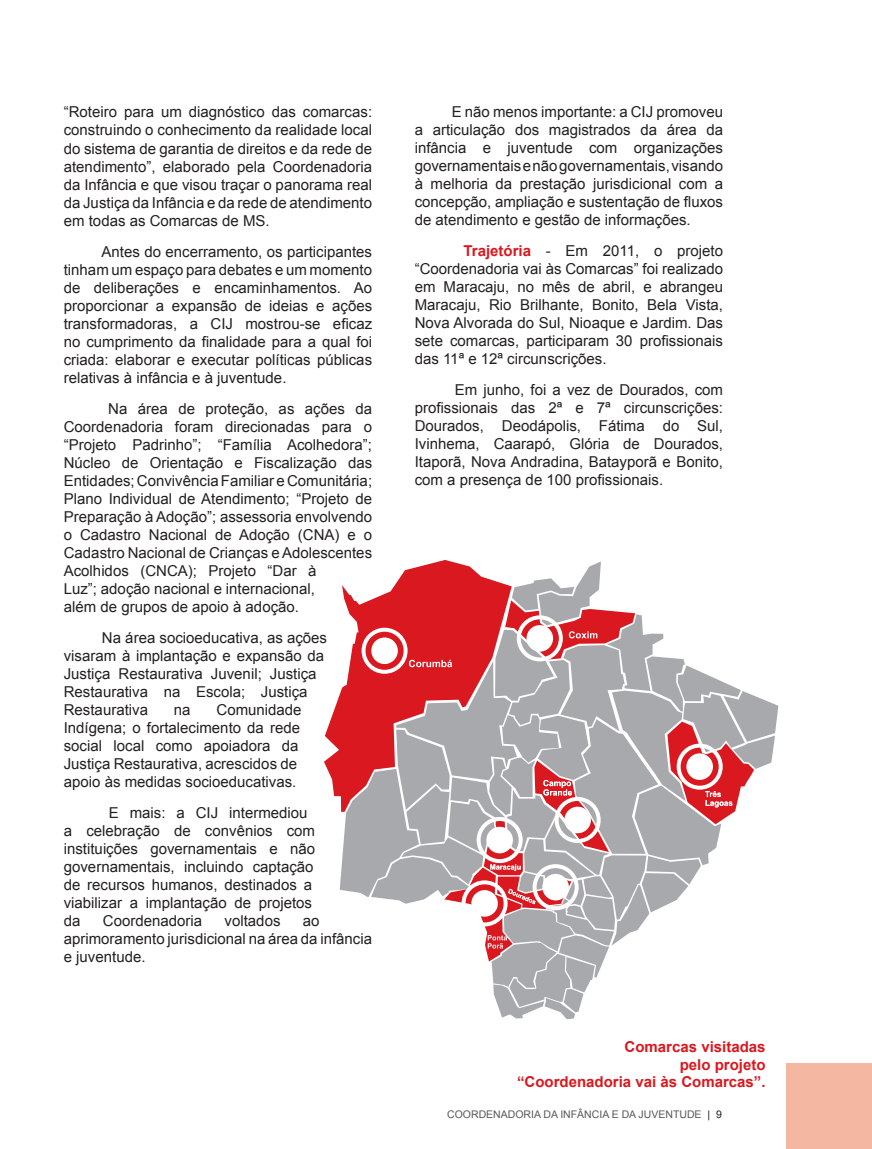
<style>
.page{position:relative;width:872px;height:1149px;background:#fff}
.page>*{position:absolute;margin:0;border:0;box-sizing:border-box;transform-origin:0 0}
.t1{font:15px/18px "Arial";color:#231f20;text-align:justify}
.t2{font:700 15px/17.5px "Arial";color:#d9181f;text-align:right}
.t3{font:10.5px "Arial";color:#57585a}
.s1{font-weight:700;color:#d9181f}
.s2{color:#231f20}
</style>
<div class="page">
<div style="left:787px;top:1063px;width:85px;height:85px;background:#f4b8a2"></div>
<svg style="left:324px;top:560px;width:125px;height:237px"></svg>
<svg style="left:340px;top:561px;width:438px;height:457px"></svg>
<p class="t1" style="left:64px;top:103px;width:310px">“Roteiro para um diagnóstico das comarcas: construindo o conhecimento da realidade local do sistema de garantia de direitos e da rede de atendimento”, elaborado pela Coordenadoria da Infância e que visou traçar o panorama real da Justiça da Infância e da rede de atendimento em todas as Comarcas de MS.</p>
<p class="t1" style="left:64px;top:243px;width:310px;text-indent:38px">Antes do encerramento, os participantes tinham um espaço para debates e um momento de deliberações e encaminhamentos. Ao proporcionar a expansão de ideias e ações transformadoras, a CIJ mostrou-se eficaz no cumprimento da finalidade para a qual foi criada: elaborar e executar políticas públicas relativas à infância e à juventude.</p>
<p class="t1" style="left:64px;top:400px;width:310px;text-align:left;text-indent:44px">Na área de proteção, as ações da Coordenadoria foram direcionadas para o “Projeto Padrinho”; “Família Acolhedora”; Núcleo de Orientação e Fiscalização das Entidades; Convivência Familiar e Comunitária; Plano Individual de Atendimento; “Projeto de Preparação à Adoção”; assessoria envolvendo o Cadastro Nacional de Adoção (CNA) e o Cadastro Nacional de Crianças e Adolescentes Acolhidos (CNCA); Projeto “Dar à<br>Luz”; adoção nacional e internacional,<br>além de grupos de apoio à adoção.</p>
<p class="t1" style="left:64px;top:628px;width:265px;text-align:left;text-indent:38px">Na área socioeducativa, as ações visaram à implantação e expansão da<br>Justiça Restaurativa Juvenil; Justiça<br>Restaurativa na Escola; Justiça<br>Restaurativa</p>
<p class="t1" style="left:64px;top:700px;width:239px;text-align:left;text-indent:153px">Comunidade<br>Indígena; o fortalecimento da rede social local como apoiadora da<br>Justiça Restaurativa, acrescidos de apoio às medidas socioeducativas.</p>
<p class="t1" style="left:64px;top:803px;width:253px;text-align:left;text-indent:45px">E mais: a CIJ intermediou a celebração de convênios com instituições governamentais e não governamentais, incluindo captação de recursos humanos, destinados a viabilizar a implantação de projetos da</p>
<p class="t1" style="left:174px;top:700px;width:18px">na</p>
<p class="t1" style="left:103px;top:911px;width:101px">Coordenadoria</p>
<p class="t1" style="left:225px;top:911px;width:57px">voltados</p>
<p class="t1" style="left:64px;top:911px;width:310px;text-align:left;text-indent:239px">ao aprimoramento jurisdicional na área da infância e juventude.</p>
<p class="t1" style="left:415px;top:103px;width:310px;text-indent:37px">E não menos importante: a CIJ promoveu a articulação dos magistrados da área da infância e juventude com organizações governamentais e não governamentais, visando à melhoria da prestação jurisdicional com a concepção, ampliação e sustentação de fluxos de atendimento e gestão de informações.</p>
<p class="t1" style="left:415px;top:242px;width:310px;text-indent:49px"><span class="s1">Trajetória</span> - Em 2011, o projeto “Coordenadoria vai às Comarcas” foi realizado em Maracaju, no mês de abril, e abrangeu Maracaju, Rio Brilhante, Bonito, Bela Vista, Nova Alvorada do Sul, Nioaque e Jardim. Das sete comarcas, participaram 30 profissionais das 11ª e 12ª circunscrições.</p>
<p class="t1" style="left:415px;top:381px;width:310px;text-indent:40px">Em junho, foi a vez de Dourados, com profissionais das 2ª e 7ª circunscrições:<br>Dourados, Deodápolis, Fátima do Sul, Ivinhema, Caarapó, Glória de Dourados, Itaporã, Nova Andradina, Batayporã e Bonito, com a presença de 100 profissionais.</p>
<p class="t2" style="left:517px;top:1038px;width:250px">Comarcas visitadas<br>pelo projeto<br>“Coordenadoria vai às Comarcas”.</p>
<p class="t3" style="left:447px;top:1106px;width:276px">COORDENADORIA DA INFÂNCIA E DA JUVENTUDE <span class="s2">| 9</span></p>
</div>
